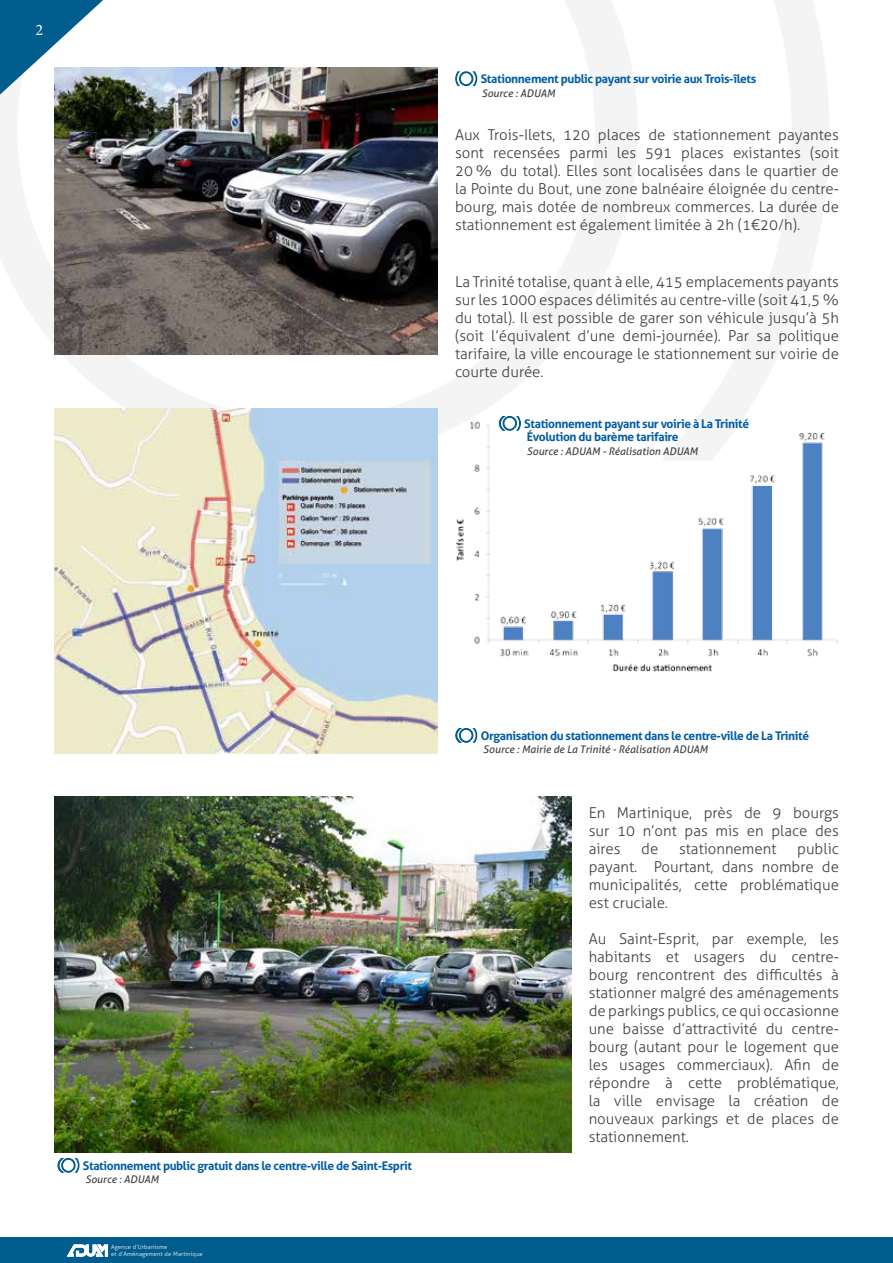
<style>
.page{position:relative;width:893px;height:1263px;background:#fff}
.page>*{position:absolute;margin:0;border:0;box-sizing:border-box;transform-origin:0 0}
.t1{font:16.05px "Minion Pro";color:#fff}
.t2{font:300 15px/18px "Aller";color:#414042;text-align:justify}
.t3{font:700 12px/13.5px "Aller";letter-spacing:-.03em;color:#005da4}
.t4{font:italic 10.5px "Aller";color:#414042}
.t5{font:300 5.85px/6.9px "Aller";letter-spacing:.025em;color:#fff}
</style>
<div class="page">
<svg style="left:0;top:0;width:637px;height:434px"></svg>
<svg style="left:697px;top:0;width:132px;height:420px"></svg>
<div style="left:0;top:1237px;width:893px;height:26px;background:#005d8d"></div>
<svg style="left:67px;top:1244px;width:41px;height:13px"></svg>
<svg style="left:0;top:0;width:103px;height:95px"></svg>
<img style="left:455px;top:420px;width:384px;height:252px">
<img style="left:54px;top:409px;width:384px;height:344px">
<svg style="left:499px;top:416px;width:22px;height:16px"></svg>
<svg style="left:455px;top:728px;width:22px;height:15px"></svg>
<img style="left:54px;top:68px;width:384px;height:286px">
<svg style="left:455px;top:71px;width:22px;height:17px"></svg>
<img style="left:54px;top:797px;width:518px;height:355px">
<svg style="left:57px;top:1158px;width:23px;height:15px"></svg>
<p class="t1" style="left:34px;top:17px;width:9px">2</p>
<p class="t1" style="left:35px;top:19px;width:9px">2</p>
<p class="t3" style="left:481px;top:72px;width:277px">Stationnement public payant sur voirie aux Trois-îlets</p>
<p class="t4" style="left:482px;top:86px;width:75px">Source : ADUAM</p>
<p class="t2" style="left:455px;top:125px;width:385px">Aux Trois-Ilets, 120 places de stationnement payantes sont recensées parmi les 591 places existantes (soit 20 % du total). Elles sont localisées dans le quartier de la Pointe du Bout, une zone balnéaire éloignée du centre&shy;bourg, mais dotée de nombreux commerces. La durée de stationnement est également limitée à 2h (1€20/h).</p>
<p class="t2" style="left:455px;top:273px;width:385px">La Trinité totalise, quant à elle, 415 emplacements payants sur les 1000 espaces délimités au centre-ville (soit 41,5 % du total). Il est possible de garer son véhicule jusqu’à 5h (soit l’équivalent d’une demi-journée). Par sa politique tarifaire, la ville encourage le stationnement sur voirie de courte durée.</p>
<p class="t3" style="left:524px;top:417px;width:226px">Stationnement payant sur voirie à La Trinité<br>Évolution du barème tarifaire</p>
<p class="t4" style="left:527px;top:445px;width:172px">Source : ADUAM - Réalisation ADUAM</p>
<p class="t3" style="left:83px;top:1158px;width:331px">Stationnement public gratuit dans le centre-ville de Saint-Esprit</p>
<p class="t4" style="left:86px;top:1173px;width:75px">Source : ADUAM</p>
<p class="t5" style="left:111px;top:1243px;width:93px">Agence d’Urbanisme<br>et d’Aménagement de Martinique</p>
<p class="t3" style="left:481px;top:729px;width:330px">Organisation du stationnement dans le centre-ville de La Trinité</p>
<p class="t4" style="left:483px;top:743px;width:226px">Source : Mairie de La Trinité - Réalisation ADUAM</p>
<p class="t2" style="left:589px;top:804px;width:252px">En Martinique, près de 9 bourgs sur 10 n’ont pas mis en place des aires</p>
<p class="t2" style="left:589px;top:840px;width:252px;text-indent:208px">public payant. Pourtant, dans nombre de municipalités, cette problématique est cruciale.</p>
<p class="t2" style="left:589px;top:930px;width:252px">Au Saint-Esprit, par exemple, les habitants et usagers du centre&shy;bourg rencontrent des difficultés à stationner malgré des aménagements de parkings publics, ce qui occasionne une baisse d’attractivité du centre&shy;bourg (autant pour le logement que les usages commerciaux). Afin de répondre à cette problématique, la ville envisage la création de nouveaux parkings et de places de stationnement.</p>
<p class="t2" style="left:641px;top:840px;width:19px">de</p>
<p class="t2" style="left:679px;top:840px;width:99px">stationnement</p>
</div>
